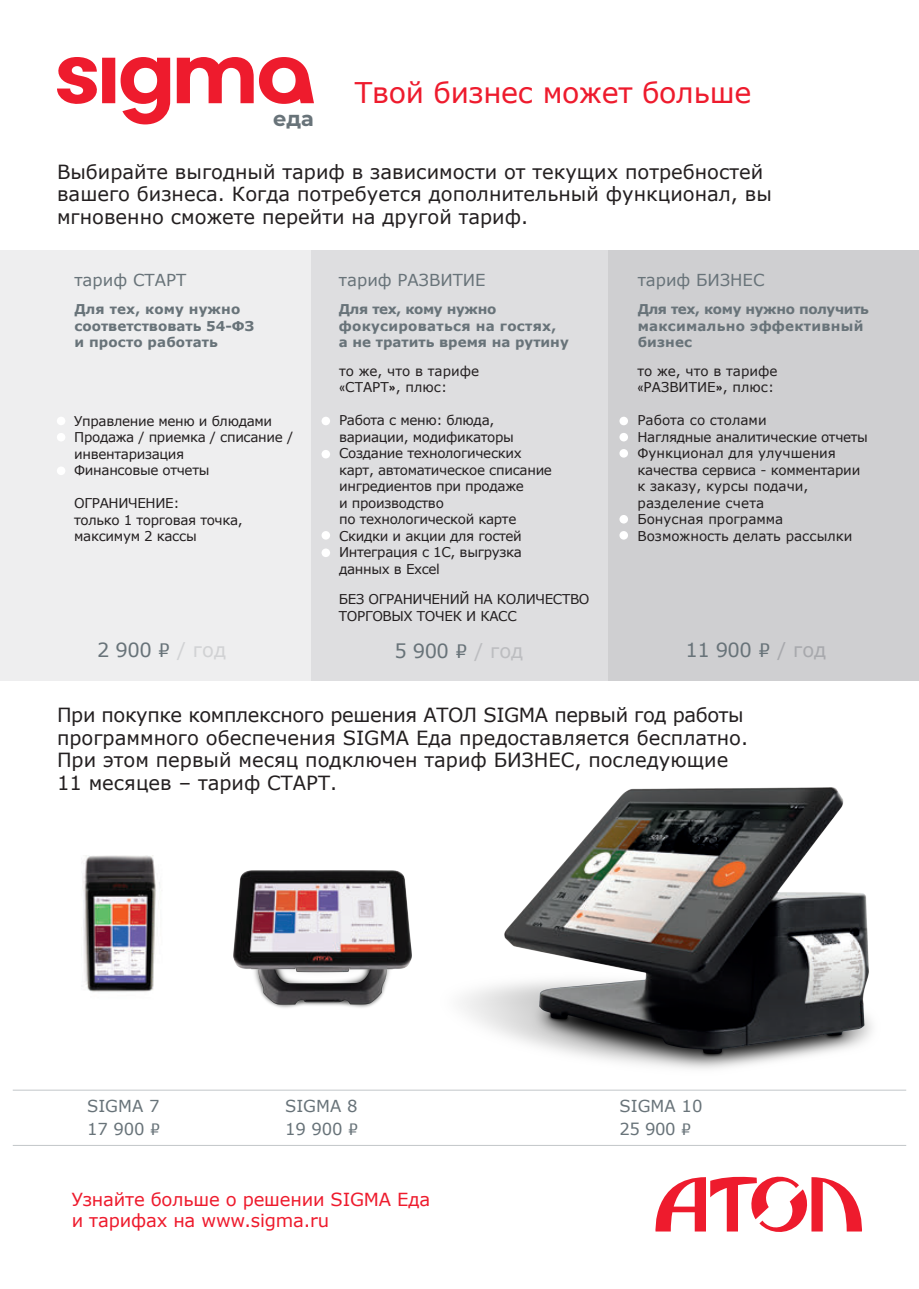
<style>
.page{position:relative;width:919px;height:1289px;background:#fff}
.page>*{position:absolute;margin:0;border:0;box-sizing:border-box;transform-origin:0 0}
.t1{font:28.5px "Verdana";letter-spacing:-.01em;color:#ee1b2d}
.t2{font:700 21px "Montserrat";color:#687379}
.t3{font:19.5px/22.5px "Verdana";color:#231f20}
.t4{font:19.5px "Verdana";letter-spacing:-.025em;color:#687379}
.t5{font:18px/21px "Verdana";letter-spacing:-.01em;color:#ee1b2d}
.t6{font:16.5px/22.5px "Verdana";color:#687379}
.t7{font:13.5px/16.5px "Verdana";letter-spacing:-.025em;color:#231f20}
.t8{font:13.5px/16.5px "Verdana";color:#231f20}
.t9{font:700 13.5px/16.5px "Verdana";letter-spacing:.01em;color:#687379}
.s1{font-family:"Story"}
.s2{color:#d1d2d4}
.s3{font-family:"Russia";font-weight:500}
.s4{color:#bcbdc0}
.s5{color:#a8a9ad}
</style>
<div class="page">
<div style="left:0;top:251px;width:918px;height:430px;background:#eeeeef"></div>
<div style="left:311px;top:251px;width:296px;height:430px;background:#dedee0"></div>
<div style="left:607px;top:251px;width:311px;height:430px;background:#cfcfd1"></div>
<img style="left:391px;top:787px;width:515px;height:304px">
<svg style="left:655px;top:1176px;width:207px;height:56px"></svg>
<div style="left:57px;top:416px;width:8px;height:9px;background:#fff;border-radius:50%"></div>
<div style="left:57px;top:433px;width:8px;height:8px;background:#fff;border-radius:50%"></div>
<div style="left:57px;top:466px;width:8px;height:9px;background:#fff;border-radius:50%"></div>
<div style="left:321px;top:417px;width:9px;height:8px;background:#fff;border-radius:50%"></div>
<div style="left:619px;top:417px;width:9px;height:8px;background:#fff;border-radius:50%"></div>
<div style="left:321px;top:450px;width:9px;height:8px;background:#fff;border-radius:50%"></div>
<div style="left:619px;top:433px;width:9px;height:8px;background:#fff;border-radius:50%"></div>
<div style="left:321px;top:531px;width:9px;height:8px;background:#fff;border-radius:50%"></div>
<div style="left:619px;top:449px;width:9px;height:8px;background:#fff;border-radius:50%"></div>
<div style="left:321px;top:548px;width:9px;height:9px;background:#fff;border-radius:50%"></div>
<div style="left:619px;top:515px;width:9px;height:8px;background:#fff;border-radius:50%"></div>
<div style="left:619px;top:531px;width:9px;height:8px;background:#fff;border-radius:50%"></div>
<hr style="left:13px;top:1144px;width:893px;height:1px;background:#687379">
<hr style="left:13px;top:1089px;width:893px;height:1px;background:#687379">
<svg style="left:57px;top:57px;width:257px;height:67px"></svg>
<img style="left:233px;top:870px;width:178px;height:139px">
<img style="left:83px;top:855px;width:77px;height:137px">
<h2 class="t2" style="left:273px;top:103px;width:42px">еда</h2>
<h1 class="t1" style="left:355px;top:73px;width:398px">Твой бизнес может больше</h1>
<h3 class="t3" style="left:57px;top:160px;width:716px">Выбирайте выгодный тариф в зависимости от текущих потребностей вашего бизнеса. Когда потребуется дополнительный функционал, вы мгновенно сможете перейти на другой тариф.</h3>
<p class="t6" style="left:74px;top:269px;width:113px">тариф СТАРТ</p>
<p class="t9" style="left:74px;top:301px;width:181px">Для тех, кому нужно соответствовать 54-ФЗ и просто работать</p>
<p class="t9" style="left:339px;top:301px;width:231px">Для тех, кому нужно фокусироваться на гостях, а не тратить время на рутину</p>
<p class="t9" style="left:637px;top:301px;width:233px">Для тех, кому нужно получить максимально эффективный бизнес</p>
<p class="t6" style="left:339px;top:269px;width:148px">тариф РАЗВИТИЕ</p>
<p class="t6" style="left:637px;top:269px;width:128px">тариф БИЗНЕС</p>
<p class="t7" style="left:74px;top:412px;width:220px">Управление меню и блюдами<br>Продажа / приемка / списание / инвентаризация<br>Финансовые отчеты</p>
<p class="t7" style="left:74px;top:495px;width:170px">ОГРАНИЧЕНИЕ:<br>только 1 торговая точка, максимум 2 кассы</p>
<h3 class="t4" style="left:97px;top:636px;width:130px">2 900 <span class="s1">¤</span> <span class="s2">/ год</span></h3>
<p class="t8" style="left:339px;top:362px;width:141px">то же, что в тарифе <span class="s1">«</span>СТАРТ<span class="s3">»</span>, плюс:</p>
<p class="t7" style="left:339px;top:412px;width:214px">Работа с меню: блюда, вариации, модификаторы<br>Создание технологических карт, автоматическое списание ингредиентов при продаже<br>и производство<br>по технологической карте<br>Скидки и акции для гостей<br>Интеграция с 1С, выгрузка данных в Excel</p>
<p class="t7" style="left:339px;top:591px;width:252px">БЕЗ ОГРАНИЧЕНИЙ НА КОЛИЧЕСТВО<br>ТОРГОВЫХ ТОЧЕК И КАСС</p>
<h3 class="t4" style="left:394px;top:638px;width:130px">5 900 <span class="s1">¤</span> <span class="s4">/ год</span></h3>
<p class="t8" style="left:637px;top:362px;width:141px">то же, что в тарифе <span class="s1">«</span>РАЗВИТИЕ<span class="s3">»</span>, плюс:</p>
<p class="t8" style="left:637px;top:412px;width:232px">Работа со столами<br>Наглядные аналитические отчеты<br>Функционал для улучшения качества сервиса - комментарии к заказу, курсы подачи, разделение счета<br>Бонусная программа<br>Возможность делать рассылки</p>
<h3 class="t4" style="left:685px;top:636px;width:142px">11 900 <span class="s1">¤</span> <span class="s5">/ год</span></h3>
<h3 class="t3" style="left:57px;top:703px;width:692px">При покупке комплексного решения АТОЛ SIGMA первый год работы программного обеспечения SIGMA Еда предоставляется бесплатно.<br>При этом первый месяц подключен тариф БИЗНЕС, последующие 11 месяцев – тариф СТАРТ.</h3>
<p class="t6" style="left:285px;top:1094px;width:75px">SIGMA 8<br>19 900 <span class="s1">¤</span></p>
<p class="t6" style="left:87px;top:1094px;width:75px">SIGMA 7<br>17 900 <span class="s1">¤</span></p>
<p class="t6" style="left:619px;top:1094px;width:84px">SIGMA 10<br>25 900 <span class="s1">¤</span></p>
<h3 class="t5" style="left:72px;top:1188px;width:360px">Узнайте больше о решении SIGMA Еда и тарифах на www.sigma.ru</h3>
</div>
